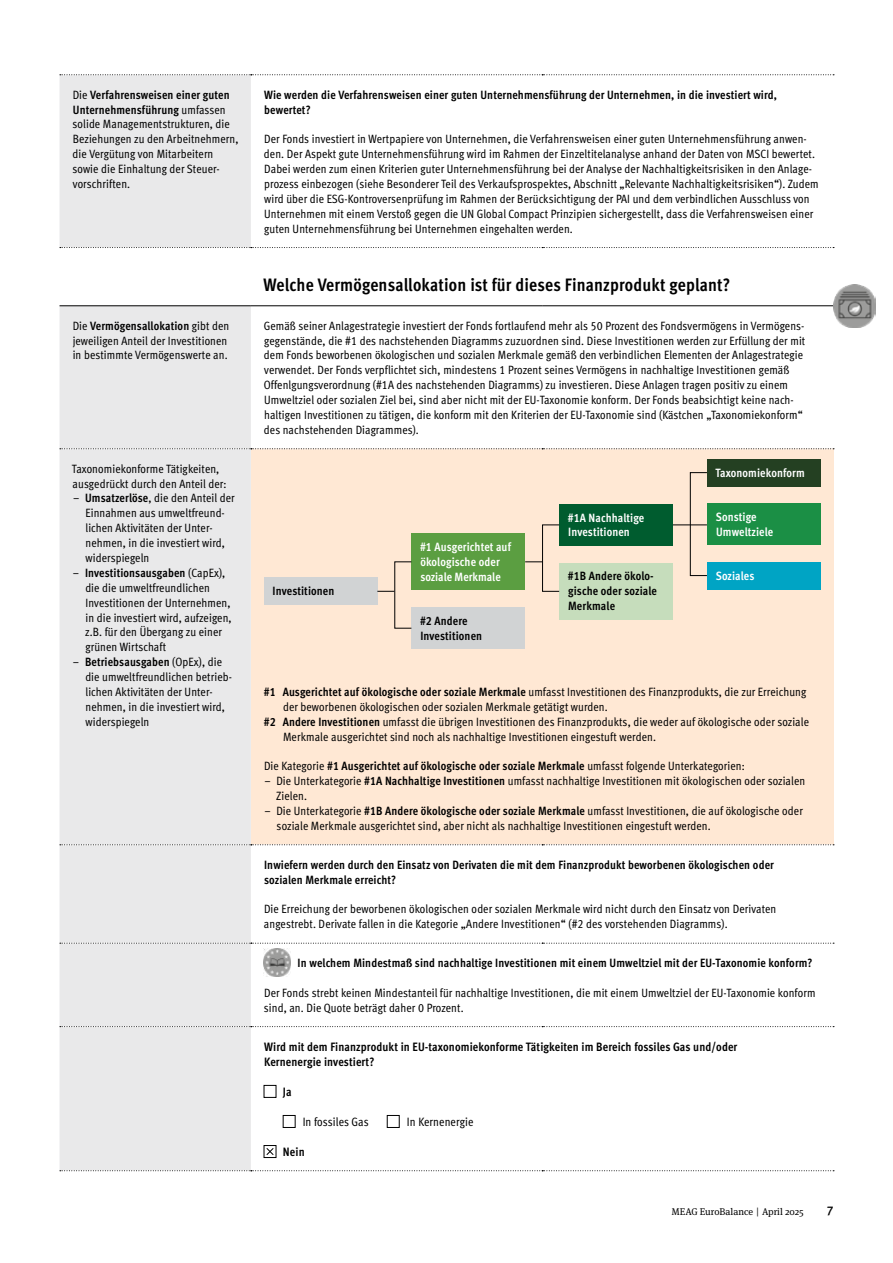
<style>
.page{position:relative;width:893px;height:1263px;background:#fff}
.page>*{position:absolute;margin:0;border:0;box-sizing:border-box;transform-origin:0 0}
.t1{font:700 condensed 18px "Meta Pro";letter-spacing:.01em;color:#000}
.t2{font:500 12.75px "Meta Pro";color:#000}
.t3{font:700 condensed 12.15px/15px "Meta Pro";letter-spacing:.01em;color:#000}
.t4{font:condensed 12.15px "Meta Pro";letter-spacing:.01em;color:#000}
.t5{font:condensed 12px/14.9px "Meta Pro";letter-spacing:.01em;color:#000}
.t6{font:700 condensed 12px/14.9px "Meta Pro";letter-spacing:.01em;color:#000}
.t7{font:700 condensed 12px/14.9px "Meta Pro";letter-spacing:.01em;color:#fff}
.t8{font:9.75px "MEAG Meta Serif OT";color:#000}
.s1{font-weight:700}
.s2{font-weight:400}
</style>
<div class="page">
<div style="left:60px;top:75px;width:191px;height:1095px;background:#e9e9ea"></div>
<div style="left:251px;top:449px;width:582px;height:396px;background:#ffe8d4"></div>
<svg style="left:60px;top:74px;width:774px;height:1px"></svg>
<svg style="left:60px;top:448px;width:774px;height:1px"></svg>
<svg style="left:60px;top:844px;width:774px;height:1px"></svg>
<svg style="left:60px;top:1026px;width:774px;height:1px"></svg>
<svg style="left:60px;top:1170px;width:774px;height:1px"></svg>
<svg style="left:60px;top:247px;width:774px;height:1px"></svg>
<hr style="left:60px;top:305px;width:191px;height:1px;background:#000">
<hr style="left:251px;top:305px;width:291px;height:1px;background:#000">
<hr style="left:542px;top:305px;width:291px;height:1px;background:#000">
<svg style="left:60px;top:943px;width:774px;height:1px"></svg>
<img style="left:264px;top:949px;width:27px;height:27px">
<img style="left:833px;top:285px;width:43px;height:42px">
<div style="left:264px;top:578px;width:113px;height:27px;background:#d1d3d4"></div>
<div style="left:559px;top:504px;width:114px;height:42px;background:#005c2f"></div>
<div style="left:559px;top:563px;width:114px;height:57px;background:#c6ddbc"></div>
<div style="left:542px;top:524px;width:18px;height:68px;border:1px solid #000"></div>
<svg style="left:525px;top:561px;width:17px;height:1px"></svg>
<div style="left:707px;top:459px;width:114px;height:27px;background:#244022"></div>
<div style="left:707px;top:503px;width:114px;height:42px;background:#1b8f45"></div>
<div style="left:707px;top:563px;width:114px;height:27px;background:#00a4c4"></div>
<div style="left:690px;top:472px;width:17px;height:104px;border:1px solid #000"></div>
<hr style="left:673px;top:524px;width:34px;height:1px;background:#000">
<div style="left:411px;top:533px;width:114px;height:57px;background:#5b9e41"></div>
<div style="left:411px;top:607px;width:114px;height:42px;background:#d1d3d4"></div>
<svg style="left:377px;top:591px;width:17px;height:1px"></svg>
<div style="left:264px;top:1085px;width:12px;height:13px;border:1px solid #000"></div>
<div style="left:283px;top:1115px;width:13px;height:13px;border:1px solid #000"></div>
<div style="left:387px;top:1115px;width:13px;height:13px;border:1px solid #000"></div>
<div style="left:264px;top:1145px;width:12px;height:13px;border:1px solid #000"></div>
<svg style="left:266px;top:1148px;width:8px;height:7px"></svg>
<p class="t5" style="left:73px;top:86px;width:167px">Die <span class="s1">Verfahrensweisen einer guten<br>Unternehmensführung</span> umfassen solide Managementstrukturen, die<br>Beziehungen zu den Arbeitnehmern, die Vergütung von Mitarbeitern sowie die Einhaltung der Steuer&shy;vorschriften.</p>
<p class="t6" style="left:264px;top:86px;width:514px">Wie werden die Verfahrensweisen einer guten Unternehmensführung der Unternehmen, in die investiert wird, bewertet?</p>
<p class="t5" style="left:264px;top:131px;width:556px">Der Fonds investiert in Wertpapiere von Unternehmen, die Verfahrensweisen einer guten Unternehmensführung anwen&shy;den. Der Aspekt gute Unternehmensführung wird im Rahmen der Einzeltitelanalyse anhand der Daten von MSCI bewertet.<br>Dabei werden zum einen Kriterien guter Unternehmensführung bei der Analyse der Nachhaltigkeitsrisiken in den Anlage&shy;prozess einbezogen (siehe Besonderer Teil des Verkaufsprospektes, Abschnitt „Relevante Nachhaltigkeitsrisiken“). Zudem wird über die ESG-Kontroversenprüfung im Rahmen der Berücksichtigung der PAI und dem verbindlichen Ausschluss von Unternehmen mit einem Verstoß gegen die UN Global Compact Prinzipien sichergestellt, dass die Verfahrensweisen einer guten Unternehmensführung bei Unternehmen eingehalten werden.</p>
<h1 class="t1" style="left:264px;top:271px;width:468px">Welche Vermögensallokation ist für dieses Finanzprodukt geplant?</h1>
<p class="t5" style="left:73px;top:317px;width:158px">Die <span class="s1">Vermögensallokation</span> gibt den jeweiligen Anteil der Investitionen in bestimmte Vermögenswerte an.</p>
<p class="t5" style="left:264px;top:317px;width:543px">Gemäß seiner Anlagestrategie investiert der Fonds fortlaufend mehr als 50 Prozent des Fondsvermögens in Vermögens&shy;gegenstände, die #1 des nachstehenden Diagramms zuzuordnen sind. Diese Investitionen werden zur Erfüllung der mit dem Fonds beworbenen ökologischen und sozialen Merkmale gemäß den verbindlichen Elementen der Anlagestrategie verwendet. Der Fonds verpflichtet sich, mindestens 1 Prozent seines Vermögens in nachhaltige Investitionen gemäß Offenlgungsverordnung (#1A des nachstehenden Diagramms) zu investieren. Diese Anlagen tragen positiv zu einem Umweltziel oder sozialen Ziel bei, sind aber nicht mit der EU-Taxonomie konform. Der Fonds beabsichtigt keine nach&shy;haltigen Investitionen zu tätigen, die konform mit den Kriterien der EU-Taxonomie sind (Kästchen „Taxonomiekonform“ des nachstehenden Diagrammes).</p>
<p class="t5" style="left:72px;top:460px;width:156px">Taxonomiekonforme Tätigkeiten, ausgedrückt durch den Anteil der:</p>
<p class="t5" style="left:85px;top:490px;width:151px;text-indent:-12px">– <span class="s1">Umsatzerlöse</span>, die den Anteil der<br>Einnahmen aus umweltfreund&shy;lichen Aktivitäten der Unter&shy;nehmen, in die investiert wird, widerspiegeln</p>
<p class="t5" style="left:85px;top:564px;width:148px;text-indent:-12px">– <span class="s1">Investitionsausgaben</span> (CapEx), die die umweltfreundlichen<br>Investitionen der Unternehmen, in die investiert wird, aufzeigen, z.B. für den Übergang zu einer grünen Wirtschaft</p>
<p class="t5" style="left:85px;top:654px;width:148px;text-indent:-12px">– <span class="s1">Betriebsausgaben</span> (OpEx), die die umweltfreundlichen betrieb&shy;lichen Aktivitäten der Unter&shy;nehmen, in die investiert wird, widerspiegeln</p>
<p class="t7" style="left:715px;top:464px;width:91px">Taxonomiekonform</p>
<p class="t7" style="left:716px;top:508px;width:59px">Sonstige<br>Umweltziele</p>
<p class="t7" style="left:716px;top:568px;width:40px">Soziales</p>
<p class="t7" style="left:568px;top:509px;width:78px">#1A Nachhaltige<br>Investitionen</p>
<p class="t6" style="left:568px;top:568px;width:91px">#1B Andere ökolo&shy;gische oder soziale<br>Merkmale</p>
<p class="t7" style="left:420px;top:539px;width:92px">#1 Ausgerichtet auf ökologische oder soziale Merkmale</p>
<p class="t6" style="left:420px;top:612px;width:64px">#2 Andere<br>Investitionen</p>
<p class="t6" style="left:273px;top:583px;width:63px">Investitionen</p>
<p class="t5" style="left:264px;top:683px;width:544px"><span class="s1">#1 Ausgerichtet auf ökologische oder soziale Merkmale</span> umfasst Investitionen des Finanzprodukts, die zur Erreichung</p>
<p class="t5" style="left:283px;top:698px;width:326px">der beworbenen ökologischen oder sozialen Merkmale getätigt wurden.</p>
<p class="t5" style="left:264px;top:713px;width:547px"><span class="s1">#2 Andere Investitionen</span> umfasst die übrigen Investitionen des Finanzprodukts, die weder auf ökologische oder soziale</p>
<p class="t5" style="left:283px;top:728px;width:374px">Merkmale ausgerichtet sind noch als nachhaltige Investitionen eingestuft werden.</p>
<p class="t6" style="left:264px;top:758px;width:482px"><span class="s2">Die Kategorie</span> #1 Ausgerichtet auf ökologische oder soziale Merkmale <span class="s2">umfasst folgende Unterkategorien:</span></p>
<p class="t5" style="left:276px;top:773px;width:530px;text-indent:-12px">– Die Unterkategorie <span class="s1">#1A Nachhaltige Investitionen</span> umfasst nachhaltige Investitionen mit ökologischen oder sozialen<br>Zielen.</p>
<p class="t5" style="left:277px;top:802px;width:528px;text-indent:-12px">– Die Unterkategorie <span class="s1">#1B Andere ökologische oder soziale Merkmale</span> umfasst Investitionen, die auf ökologische oder soziale Merkmale ausgerichtet sind, aber nicht als nachhaltige Investitionen eingestuft werden.</p>
<p class="t6" style="left:264px;top:856px;width:511px">Inwiefern werden durch den Einsatz von Derivaten die mit dem Finanzprodukt beworbenen ökologischen oder sozialen Merkmale erreicht?</p>
<p class="t5" style="left:264px;top:901px;width:514px">Die Erreichung der beworbenen ökologischen oder sozialen Merkmale wird nicht durch den Einsatz von Derivaten angestrebt. Derivate fallen in die Kategorie „Andere Investitionen“ (#2 des vorstehenden Diagramms).</p>
<p class="t6" style="left:298px;top:955px;width:516px">In welchem Mindestmaß sind nachhaltige Investitionen mit einem Umweltziel mit der EU-Taxonomie konform?</p>
<p class="t5" style="left:264px;top:984px;width:553px">Der Fonds strebt keinen Mindestanteil für nachhaltige Investitionen, die mit einem Umweltziel der EU-Taxonomie konform sind, an. Die Quote beträgt daher 0 Prozent.</p>
<p class="t3" style="left:264px;top:1038px;width:475px">Wird mit dem Finanzprodukt in EU-taxonomiekonforme Tätigkeiten im Bereich fossiles Gas und/oder<br>Kernenergie investiert?</p>
<p class="t3" style="left:283px;top:1083px;width:10px">Ja</p>
<p class="t4" style="left:303px;top:1112px;width:68px">In fossiles Gas</p>
<p class="t4" style="left:407px;top:1112px;width:68px">In Kernenergie</p>
<p class="t3" style="left:283px;top:1143px;width:23px">Nein</p>
<p class="t8" style="left:672px;top:1206px;width:133px">MEAG EuroBalance | April 2025</p>
<p class="t2" style="left:827px;top:1201px;width:8px">7</p>
</div>
